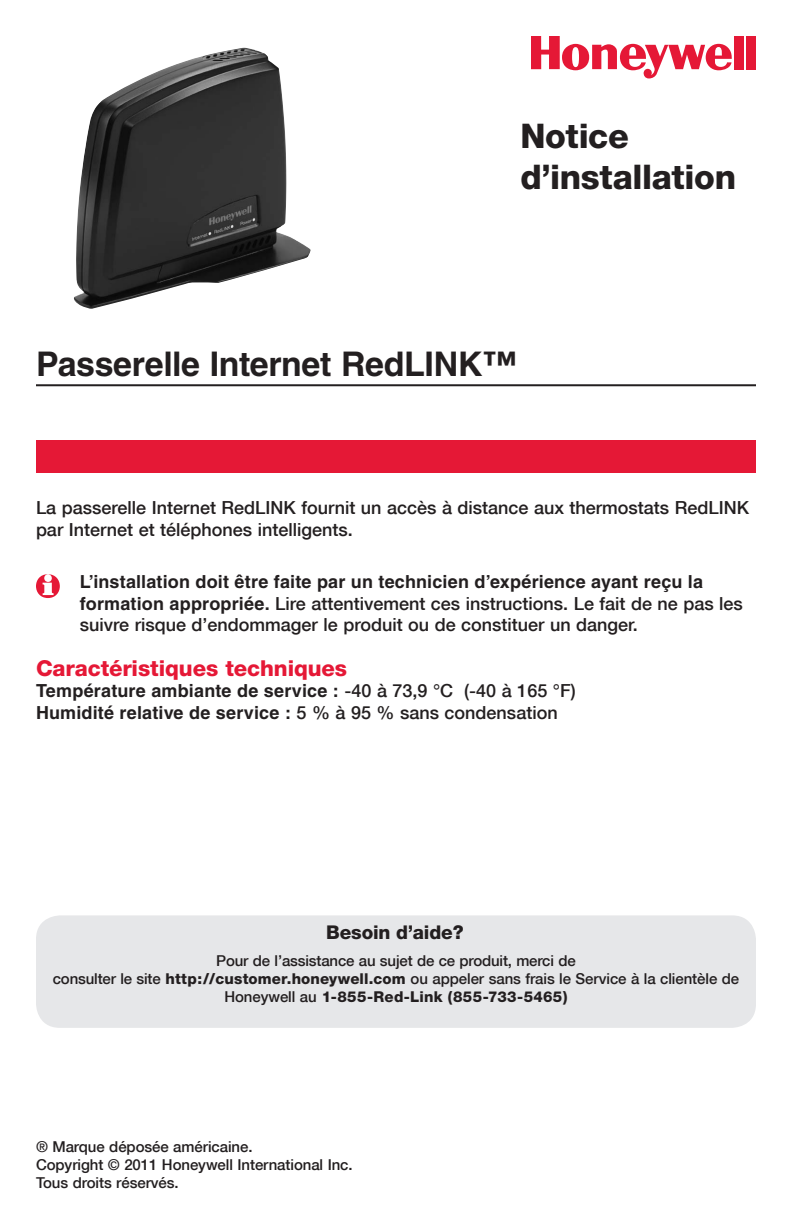
<style>
.page{position:relative;width:792px;height:1224px;background:#fff}
.page>*{position:absolute;margin:0;border:0;box-sizing:border-box;transform-origin:0 0}
.Product_Title{font:700 34px "Helvetica";letter-spacing:-.01em;color:#231f20}
.Guide_Title{font:800 34px/40.8px "Helvetica Neue";letter-spacing:-.01em;color:#231f20}
.Header_Red{font:800 22px "Helvetica Neue";letter-spacing:-.005em;color:#e51836}
.Box_Text_Header{font:800 19px "Helvetica Neue";letter-spacing:-.01em;color:#231f20}
.Text_Sans{font:500 18px/21.6px "Helvetica Neue";color:#231f20}
.Text_Sans-2{font:700 18px "Helvetica";letter-spacing:.01em;color:#231f20}
.Captions{font:500 15px/18px "Helvetica Neue";letter-spacing:-.005em;color:#231f20;text-align:center}
.s1{font-family:"Helvetica";font-weight:700}
.s2{font-family:"Helvetica Neue";font-weight:500}
.s3{font-weight:800}
</style>
<div class="page">
<div style="left:36px;top:440px;width:720px;height:33px;background:#e51836"></div>
<img style="left:74px;top:48px;width:237px;height:261px">
<hr style="left:36px;top:384px;width:720px;height:2px;background:#231f20">
<div style="left:734px;top:36px;width:9px;height:33px;background:#e51836"></div>
<div style="left:747px;top:36px;width:9px;height:33px;background:#e51836"></div>
<svg style="left:531px;top:36px;width:201px;height:42px"></svg>
<svg style="left:36px;top:574px;width:24px;height:24px"></svg>
<div style="left:36px;top:915px;width:720px;height:113px;background:#e6e7e9;border-radius:24px"></div>
<p class="Guide_Title" style="left:520px;top:115px;width:217px">Notice d’installation</p>
<p class="Product_Title" style="left:36px;top:343px;width:482px">Passerelle Internet RedLINK™</p>
<p class="Text_Sans" style="left:36px;top:497px;width:715px">La passerelle Internet RedLINK fournit un accès à distance aux thermostats RedLINK par Internet et téléphones intelligents.</p>
<p class="Text_Sans" style="left:80px;top:571px;width:665px"><span class="s1">L’installation doit être faite par un technicien d’expérience ayant reçu la formation appropriée.</span> Lire attentivement ces instructions. Le fait de ne pas les suivre risque d’endommager le produit ou de constituer un danger.</p>
<p class="Header_Red" style="left:36px;top:655px;width:313px">Caractéristiques techniques</p>
<p class="Text_Sans-2" style="left:36px;top:680px;width:541px">Température ambiante de service : <span class="s2">-40 à 73,9 °C (-40 à 165 °F)</span></p>
<p class="Text_Sans-2" style="left:36px;top:702px;width:523px">Humidité relative de service : <span class="s2">5 % à 95 % sans condensation</span></p>
<p class="Box_Text_Header" style="left:326px;top:921px;width:139px">Besoin d’aide?</p>
<p class="Captions" style="left:53px;top:951px;width:688px">Pour de l’assistance au sujet de ce produit, merci de<br>consulter le site <span class="s3">http://customer.honeywell.com</span> ou appeler sans frais le Service à la clientèle de<br>Honeywell au <span class="s3">1-855-Red-Link (855-733-5465)</span></p>
<p class="Captions" style="left:36px;top:1138px;width:218px">® Marque déposée américaine.</p>
<p class="Captions" style="left:36px;top:1156px;width:318px">Copyright © 2011 Honeywell International Inc.</p>
<p class="Captions" style="left:36px;top:1174px;width:144px">Tous droits réservés.</p>
</div>
